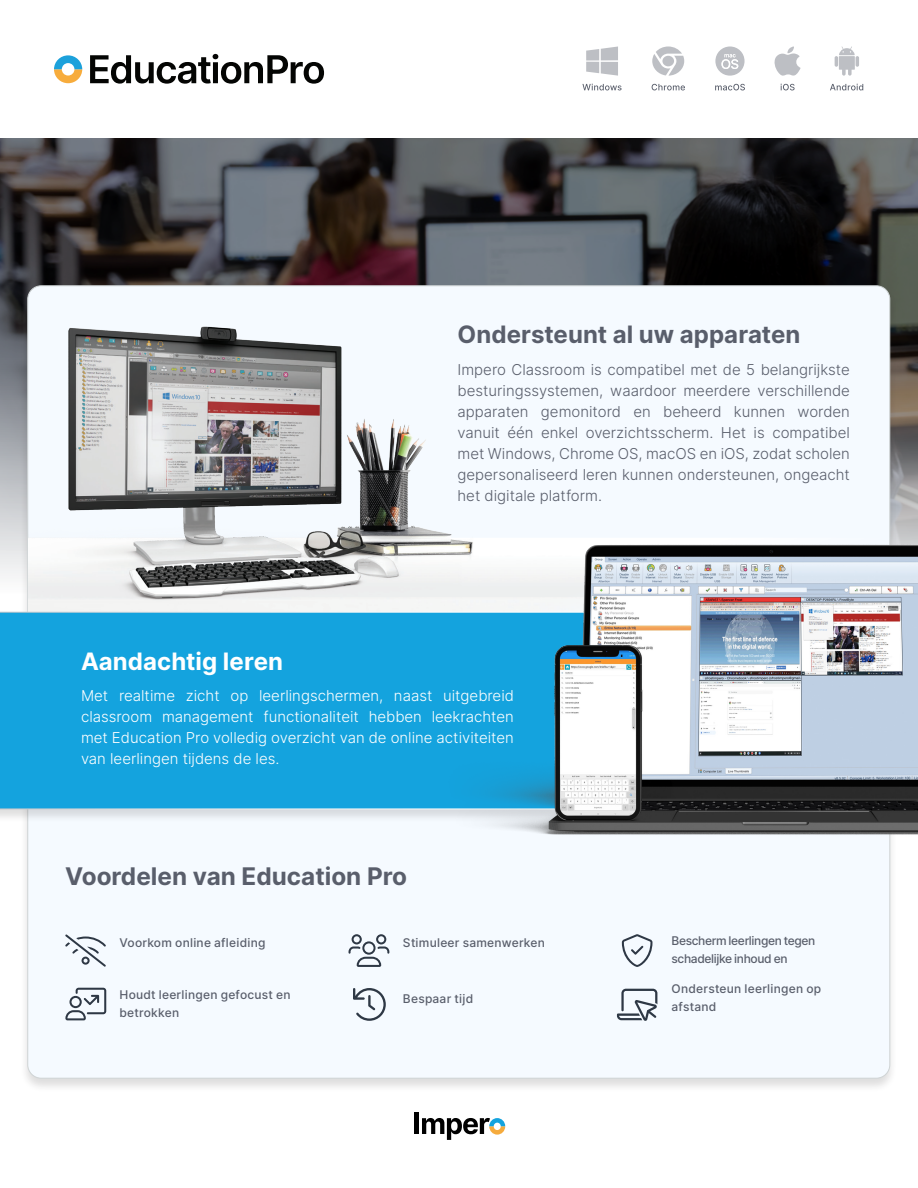
<style>
.page{position:relative;width:918px;height:1188px;background:#fff}
.page>*{position:absolute;margin:0;border:0;box-sizing:border-box;transform-origin:0 0}
.t1{font:700 24.3px "Inter";color:#595e6b}
.t2{font:700 24px "Inter";color:#595e6b}
.t3{font:700 24px "Inter";color:#fff}
.t4{font:300 15px/21px "Inter";color:#595e6b;text-align:justify}
.t5{font:300 15px/21px "Inter";color:#fff;text-align:justify}
.t6{font:500 12px/18px "Inter";letter-spacing:.02em;color:#595e6b}
.t7{font:500 12px/18px "Inter";letter-spacing:-.03em;color:#595e6b}
</style>
<div class="page">
<svg style="left:0;top:138px;width:918px;height:438px;background:#464547"></svg>
<svg style="left:835px;top:46px;width:24px;height:30px"></svg>
<svg style="left:774px;top:47px;width:27px;height:29px"></svg>
<svg style="left:652px;top:46px;width:32px;height:30px"></svg>
<svg style="left:586px;top:47px;width:32px;height:29px"></svg>
<svg style="left:715px;top:46px;width:30px;height:30px"></svg>
<svg style="left:582px;top:84px;width:40px;height:6px"></svg>
<svg style="left:652px;top:84px;width:33px;height:6px"></svg>
<svg style="left:715px;top:84px;width:30px;height:6px"></svg>
<svg style="left:781px;top:84px;width:14px;height:6px"></svg>
<svg style="left:830px;top:84px;width:33px;height:6px"></svg>
<svg style="left:54px;top:55px;width:28px;height:28px"></svg>
<svg style="left:90px;top:54px;width:234px;height:30px"></svg>
<hr style="left:415px;top:1113px;width:4px;height:21px;background:#000">
<svg style="left:422px;top:1118px;width:83px;height:22px"></svg>
<div style="left:20px;top:284px;width:878px;height:809px;background:#231f20;opacity:.15"></div>
<div style="left:28px;top:286px;width:862px;height:792px;background:#f5faff;border-radius:14px"></div>
<img style="left:28px;top:297px;width:862px;height:314px">
<div style="left:0;top:611px;width:629px;height:213px;background:#231f20;opacity:.15"></div>
<div style="left:0;top:612px;width:449px;height:197px;background:#14a3de"></div>
<img style="left:449px;top:543px;width:469px;height:294px">
<svg style="left:353px;top:988px;width:33px;height:33px"></svg>
<svg style="left:65px;top:988px;width:41px;height:32px"></svg>
<svg style="left:349px;top:934px;width:40px;height:33px"></svg>
<svg style="left:622px;top:934px;width:31px;height:33px"></svg>
<svg style="left:65px;top:934px;width:41px;height:33px"></svg>
<svg style="left:617px;top:989px;width:40px;height:32px"></svg>
<p class="t2" style="left:458px;top:317px;width:344px">Ondersteunt al uw apparaten</p>
<p class="t4" style="left:458px;top:358px;width:394px">Impero Classroom is compatibel met de 5 belangrijkste besturingssystemen, waardoor meerdere verschillende apparaten gemonitord en beheerd kunnen worden vanuit één enkel overzichtsscherm. Het is compatibel met Windows, Chrome OS, macOS en iOS, zodat scholen gepersonaliseerd leren kunnen ondersteunen, ongeacht het digitale platform.</p>
<p class="t3" style="left:81px;top:644px;width:204px">Aandachtig leren</p>
<p class="t5" style="left:81px;top:685px;width:435px">Met realtime zicht op leerlingschermen, naast uitgebreid classroom management functionaliteit hebben leekrachten met Education Pro volledig overzicht van de online activiteiten van leerlingen tijdens de les.</p>
<p class="t1" style="left:65px;top:859px;width:343px">Voordelen van Education Pro</p>
<p class="t6" style="left:120px;top:933px;width:148px">Voorkom online afleiding</p>
<p class="t6" style="left:403px;top:933px;width:143px">Stimuleer samenwerken</p>
<p class="t7" style="left:672px;top:931px;width:145px">Bescherm leerlingen tegen schadelijke inhoud en</p>
<p class="t6" style="left:119px;top:985px;width:173px">Houdt leerlingen gefocust en betrokken</p>
<p class="t6" style="left:403px;top:989px;width:72px">Bespaar tijd</p>
<p class="t6" style="left:672px;top:980px;width:151px">Ondersteun leerlingen op afstand</p>
</div>
